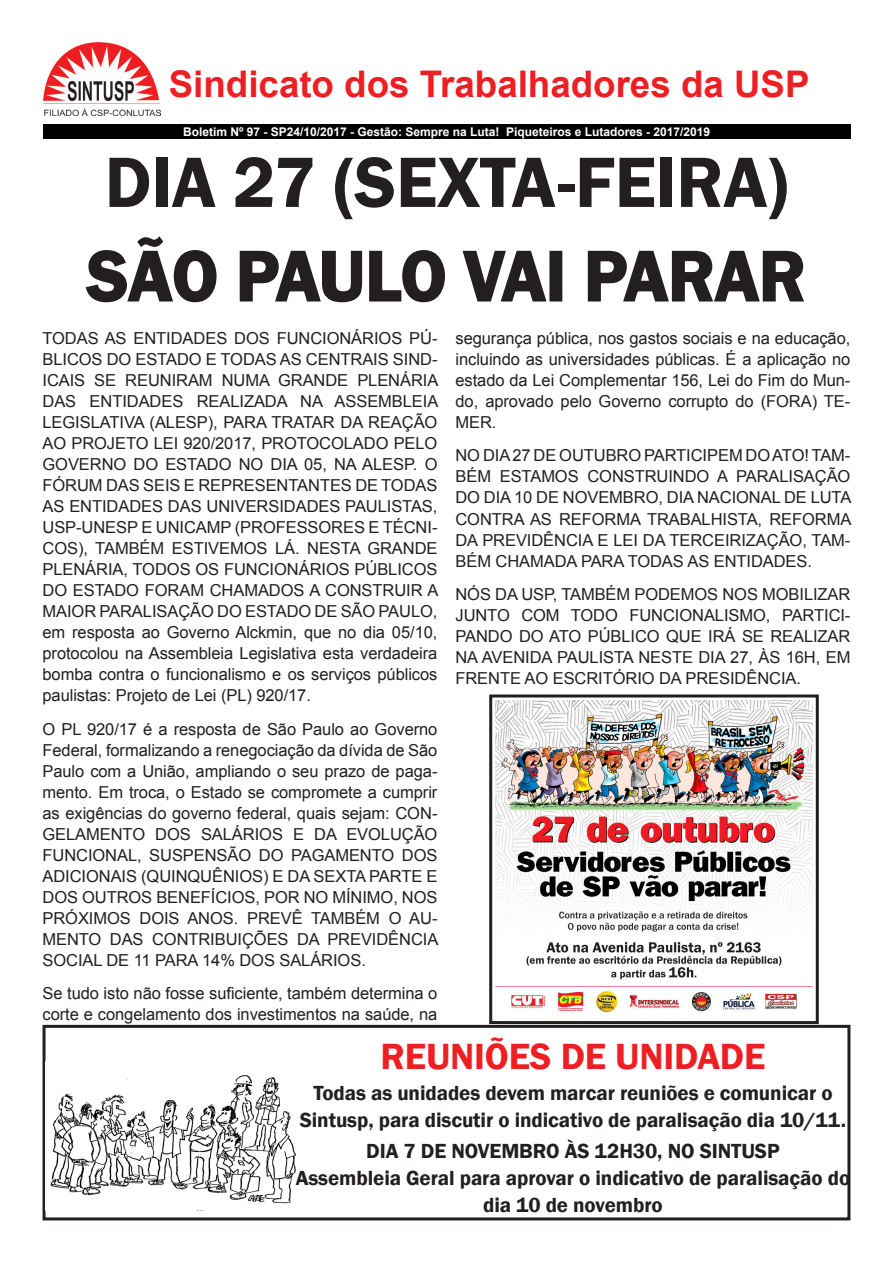
<style>
.page{position:relative;width:893px;height:1263px;background:#fff}
.page>*{position:absolute;margin:0;border:0;box-sizing:border-box;transform-origin:0 0}
.Título_3{font:600 73.65px/93.8px "Franklin Gothic";letter-spacing:-.005em;color:#231f20}
.Título_3-2{font:600 37.5px "Franklin Gothic";letter-spacing:-.005em;color:#ee1f23}
.t1{font:700 36.75px "Arial";color:#ee1f23}
.Título_3-3{font:600 21px/27px "Franklin Gothic";letter-spacing:-.005em;color:#231f20;text-align:center}
.Título_3-4{font:16.5px/21px "Arial";letter-spacing:-.005em;color:#231f20;text-align:justify}
.t2{font:700 12px "Arial";color:#fff}
</style>
<div class="page">
<img style="left:43px;top:42px;width:118px;height:73px">
<div style="left:43px;top:124px;width:808px;height:15px;background:#000"></div>
<svg style="left:85px;top:236px;width:132px;height:67px"></svg>
<svg style="left:239px;top:250px;width:206px;height:53px"></svg>
<svg style="left:462px;top:250px;width:85px;height:52px"></svg>
<div style="left:549px;top:251px;width:13px;height:50px;border:2px solid #231f20"></div>
<svg style="left:587px;top:250px;width:217px;height:52px"></svg>
<img style="left:496px;top:701px;width:316px;height:317px">
<div style="left:489px;top:694px;width:330px;height:330px;border:3px solid #231f20"></div>
<div style="left:43px;top:1025px;width:807px;height:195px;border:3px solid #231f20"></div>
<img style="left:46px;top:1061px;width:251px;height:149px">
<h3 class="t1" style="left:169px;top:59px;width:642px">Sindicato dos Trabalhadores da USP</h3>
<p class="t2" style="left:183px;top:124px;width:529px">Boletim Nº 97 - SP24/10/2017 - Gestão: Sempre na Luta! Piqueteiros e Lutadores - 2017/2019</p>
<p class="Título_3" style="left:87px;top:136px;width:721px">DIA 27 (SEXTA-FEIRA)<br>SÃO PAULO VAI PARAR</p>
<p class="Título_3-4" style="left:43px;top:328px;width:397px">TODAS AS ENTIDADES DOS FUNCIONÁRIOS PÚ-BLICOS DO ESTADO E TODAS AS CENTRAIS SIND-ICAIS SE REUNIRAM NUMA GRANDE PLENÁRIA DAS ENTIDADES REALIZADA NA ASSEMBLEIA LEGISLATIVA (ALESP), PARA TRATAR DA REAÇÃO AO PROJETO LEI 920/2017, PROTOCOLADO PELO GOVERNO DO ESTADO NO DIA 05, NA ALESP. O FÓRUM DAS SEIS E REPRESENTANTES DE TODAS AS ENTIDADES DAS UNIVERSIDADES PAULISTAS, USP-UNESP E UNICAMP (PROFESSORES E TÉCNI-COS), TAMBÉM ESTIVEMOS LÁ. NESTA GRANDE PLENÁRIA, TODOS OS FUNCIONÁRIOS PÚBLICOS DO ESTADO FORAM CHAMADOS A CONSTRUIR A MAIOR PARALISAÇÃO DO ESTADO DE SÃO PAULO, em resposta ao Governo Alckmin, que no dia 05/10, protocolou na Assembleia Legislativa esta verdadeira bomba contra o funcionalismo e os serviços públicos paulistas: Projeto de Lei (PL) 920/17.</p>
<p class="Título_3-4" style="left:43px;top:718px;width:397px">O PL 920/17 é a resposta de São Paulo ao Governo Federal, formalizando a renegociação da dívida de São Paulo com a União, ampliando o seu prazo de paga&shy;mento. Em troca, o Estado se compromete a cumprir as exigências do governo federal, quais sejam: CON-GELAMENTO DOS SALÁRIOS E DA EVOLUÇÃO FUNCIONAL, SUSPENSÃO DO PAGAMENTO DOS ADICIONAIS (QUINQUÊNIOS) E DA SEXTA PARTE E DOS OUTROS BENEFÍCIOS, POR NO MÍNIMO, NOS PRÓXIMOS DOIS ANOS. PREVÊ TAMBÉM O AU-MENTO DAS CONTRIBUIÇÕES DA PREVIDÊNCIA SOCIAL DE 11 PARA 14% DOS SALÁRIOS.</p>
<p class="Título_3-4" style="left:43px;top:983px;width:396px">Se tudo isto não fosse suficiente, também determina o corte e congelamento dos investimentos na saúde, na</p>
<p class="Título_3-4" style="left:455px;top:328px;width:396px">segurança pública, nos gastos sociais e na educação, incluindo as universidades públicas. É a aplicação no estado da Lei Complementar 156, Lei do Fim do Mun&shy;do, aprovado pelo Governo corrupto do (FORA) TE-MER.</p>
<p class="Título_3-4" style="left:455px;top:445px;width:397px">NO DIA 27 DE OUTUBRO PARTICIPEM DO ATO! TAM-BÉM ESTAMOS CONSTRUINDO A PARALISAÇÃO DO DIA 10 DE NOVEMBRO, DIA NACIONAL DE LUTA CONTRA AS REFORMA TRABALHISTA, REFORMA DA PREVIDÊNCIA E LEI DA TERCEIRIZAÇÃO, TAM-BÉM CHAMADA PARA TODAS AS ENTIDADES.</p>
<p class="Título_3-4" style="left:455px;top:584px;width:396px">NÓS DA USP, TAMBÉM PODEMOS NOS MOBILIZAR JUNTO COM TODO FUNCIONALISMO, PARTICI-PANDO DO ATO PÚBLICO QUE IRÁ SE REALIZAR NA AVENIDA PAULISTA NESTE DIA 27, ÀS 16H, EM FRENTE AO ESCRITÓRIO DA PRESIDÊNCIA.</p>
<p class="Título_3-2" style="left:380px;top:1033px;width:386px">REUNIÕES DE UNIDADE</p>
<p class="Título_3-3" style="left:300px;top:1079px;width:548px">Todas as unidades devem marcar reuniões e comunicar o<br>Sintusp, para discutir o indicativo de paralisação dia 10/11.</p>
<p class="Título_3-3" style="left:296px;top:1138px;width:556px">DIA 7 DE NOVEMBRO ÀS 12H30, NO SINTUSP<br>Assembleia Geral para aprovar o indicativo de paralisação do dia 10 de novembro</p>
</div>
